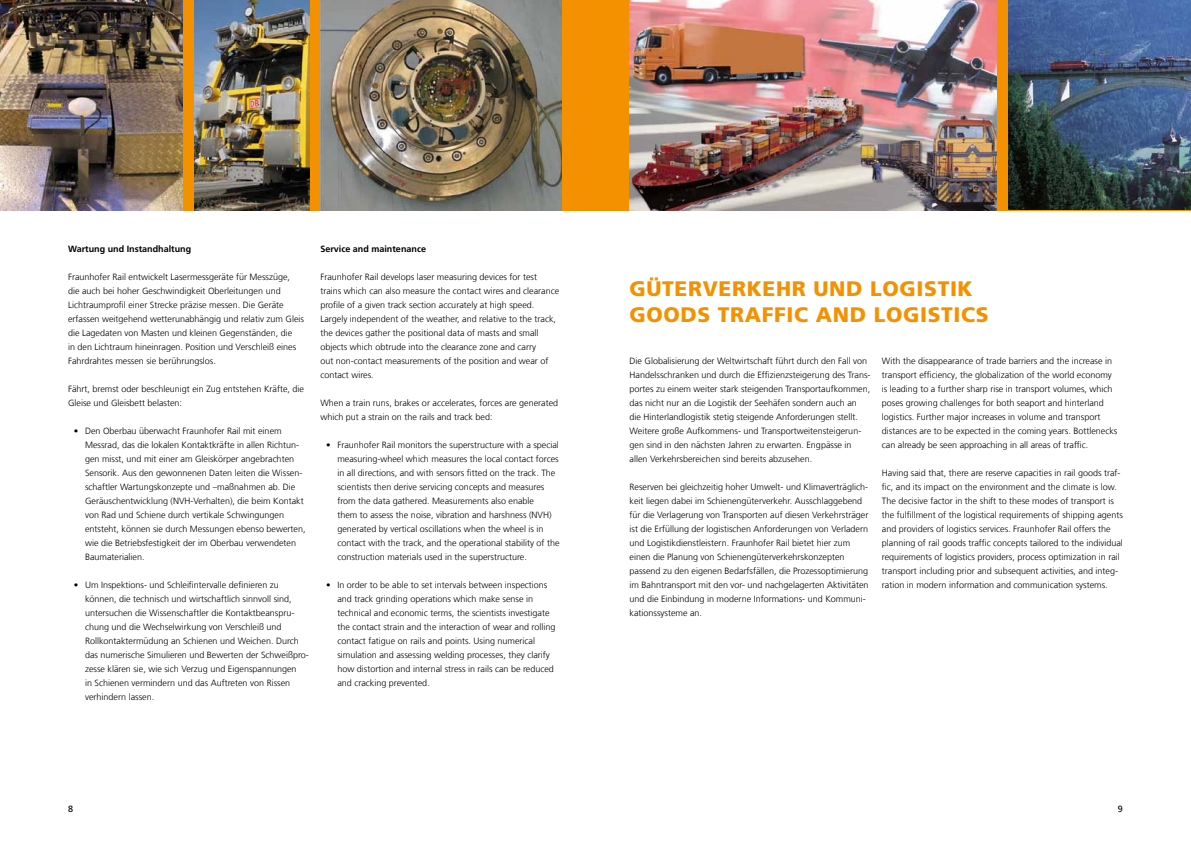
<style>
.page{position:relative;width:1191px;height:842px;background:#fff}
.page>*{position:absolute;margin:0;border:0;box-sizing:border-box;transform-origin:0 0}
.t1{font:900 21px/26px "Frutiger LT Com";letter-spacing:.03em;color:#f39100}
.t2{font:300 9px/14px "Frutiger LT Com";color:#000}
.t3{font:700 9px "Frutiger LT Com";color:#000}
.t4{font:9px "Frutiger LT Com";color:#000}
</style>
<div class="page">
<div style="left:0;top:0;width:1191px;height:210px;background:#f39100"></div>
<img style="left:194px;top:0;width:115px;height:210px">
<img style="left:0;top:0;width:183px;height:210px">
<img style="left:320px;top:0;width:241px;height:210px">
<img style="left:629px;top:0;width:367px;height:210px">
<img style="left:1008px;top:0;width:183px;height:210px">
<p class="t3" style="left:68px;top:244px;width:125px">Wartung und Instandhaltung</p>
<p class="t2" style="left:68px;top:270px;width:237px">Fraunhofer Rail entwickelt Lasermessgeräte für Messzüge,<br>die auch bei hoher Geschwindigkeit Oberleitungen und Lichtraumprofil einer Strecke präzise messen. Die Geräte erfassen weitgehend wetterunabhängig und relativ zum Gleis die Lagedaten von Masten und kleinen Gegenständen, die<br>in den Lichtraum hineinragen. Position und Verschleiß eines Fahrdrahtes messen sie berührungslos.</p>
<p class="t2" style="left:68px;top:382px;width:237px">Fährt, bremst oder beschleunigt ein Zug entstehen Kräfte, die<br>Gleise und Gleisbett belasten:</p>
<p class="t2" style="left:85px;top:424px;width:222px;text-indent:-11px">• Den Oberbau überwacht Fraunhofer Rail mit einem Messrad, das die lokalen Kontaktkräfte in allen Richtun&shy;gen misst, und mit einer am Gleiskörper angebrachten Sensorik. Aus den gewonnenen Daten leiten die Wissen&shy;schaftler Wartungskonzepte und –maßnahmen ab. Die Geräuschentwicklung (NVH-Verhalten), die beim Kontakt von Rad und Schiene durch vertikale Schwingungen entsteht, können sie durch Messungen ebenso bewerten, wie die Betriebsfestigkeit der im Oberbau verwendeten Baumaterialien.</p>
<p class="t2" style="left:85px;top:578px;width:225px;text-indent:-11px">• Um Inspektions- und Schleifintervalle definieren zu können, die technisch und wirtschaftlich sinnvoll sind, untersuchen die Wissenschaftler die Kontaktbeanspru&shy;chung und die Wechselwirkung von Verschleiß und Rollkontaktermüdung an Schienen und Weichen. Durch das numerische Simulieren und Bewerten der Schweißpro&shy;zesse klären sie, wie sich Verzug und Eigenspannungen<br>in Schienen vermindern und das Auftreten von Rissen verhindern lassen.</p>
<p class="t3" style="left:320px;top:244px;width:107px">Service and maintenance</p>
<p class="t2" style="left:320px;top:270px;width:240px">Fraunhofer Rail develops laser measuring devices for test trains which can also measure the contact wires and clearance profile of a given track section accurately at high speed.<br>Largely independent of the weather, and relative to the track, the devices gather the positional data of masts and small objects which obtrude into the clearance zone and carry<br>out non-contact measurements of the position and wear of contact wires.</p>
<p class="t2" style="left:320px;top:396px;width:239px">When a train runs, brakes or accelerates, forces are generated which put a strain on the rails and track bed:</p>
<p class="t2" style="left:337px;top:438px;width:224px;text-indent:-11px">• Fraunhofer Rail monitors the superstructure with a special measuring-wheel which measures the local contact forces in all directions, and with sensors fitted on the track. The scientists then derive servicing concepts and measures from the data gathered. Measurements also enable<br>them to assess the noise, vibration and harshness (NVH) generated by vertical oscillations when the wheel is in contact with the track, and the operational stability of the construction materials used in the superstructure.</p>
<p class="t2" style="left:337px;top:578px;width:219px;text-indent:-11px">• In order to be able to set intervals between inspections and track grinding operations which make sense in technical and economic terms, the scientists investigate the contact strain and the interaction of wear and rolling contact fatigue on rails and points. Using numerical simulation and assessing welding processes, they clarify how distortion and internal stress in rails can be reduced and cracking prevented.</p>
<h1 class="t1" style="left:629px;top:275px;width:360px">GÜTERVERKEHR UND LOGISTIK<br>GOODS TRAFFIC AND LOGISTICS</h1>
<p class="t2" style="left:629px;top:354px;width:242px">Die Globalisierung der Weltwirtschaft führt durch den Fall von Handelsschranken und durch die Effizienzsteigerung des Trans&shy;portes zu einem weiter stark steigenden Transportaufkommen, das nicht nur an die Logistik der Seehäfen sondern auch an die Hinterlandlogistik stetig steigende Anforderungen stellt.<br>Weitere große Aufkommens- und Transportweitensteigerun&shy;gen sind in den nächsten Jahren zu erwarten. Engpässe in allen Verkehrsbereichen sind bereits abzusehen.</p>
<p class="t2" style="left:629px;top:480px;width:241px">Reserven bei gleichzeitig hoher Umwelt- und Klimaverträglich&shy;keit liegen dabei im Schienengüterverkehr. Ausschlaggebend für die Verlagerung von Transporten auf diesen Verkehrsträger ist die Erfüllung der logistischen Anforderungen von Verladern und Logistikdienstleistern. Fraunhofer Rail bietet hier zum einen die Planung von Schienengüterverkehrskonzepten passend zu den eigenen Bedarfsfällen, die Prozessoptimierung im Bahntransport mit den vor- und nachgelagerten Aktivitäten und die Einbindung in moderne Informations- und Kommuni&shy;kationssysteme an.</p>
<p class="t2" style="left:882px;top:354px;width:237px">With the disappearance of trade barriers and the increase in transport efficiency, the globalization of the world economy is leading to a further sharp rise in transport volumes, which poses growing challenges for both seaport and hinterland logistics. Further major increases in volume and transport distances are to be expected in the coming years. Bottlenecks can already be seen approaching in all areas of traffic.</p>
<p class="t2" style="left:882px;top:466px;width:242px">Having said that, there are reserve capacities in rail goods traf&shy;fic, and its impact on the environment and the climate is low.<br>The decisive factor in the shift to these modes of transport is the fulfillment of the logistical requirements of shipping agents and providers of logistics services. Fraunhofer Rail offers the planning of rail goods traffic concepts tailored to the individual requirements of logistics providers, process optimization in rail transport including prior and subsequent activities, and integ&shy;ration in modern information and communication systems.</p>
<p class="t4" style="left:68px;top:804px;width:7px">8</p>
<p class="t4" style="left:1118px;top:804px;width:7px">9</p>
</div>
